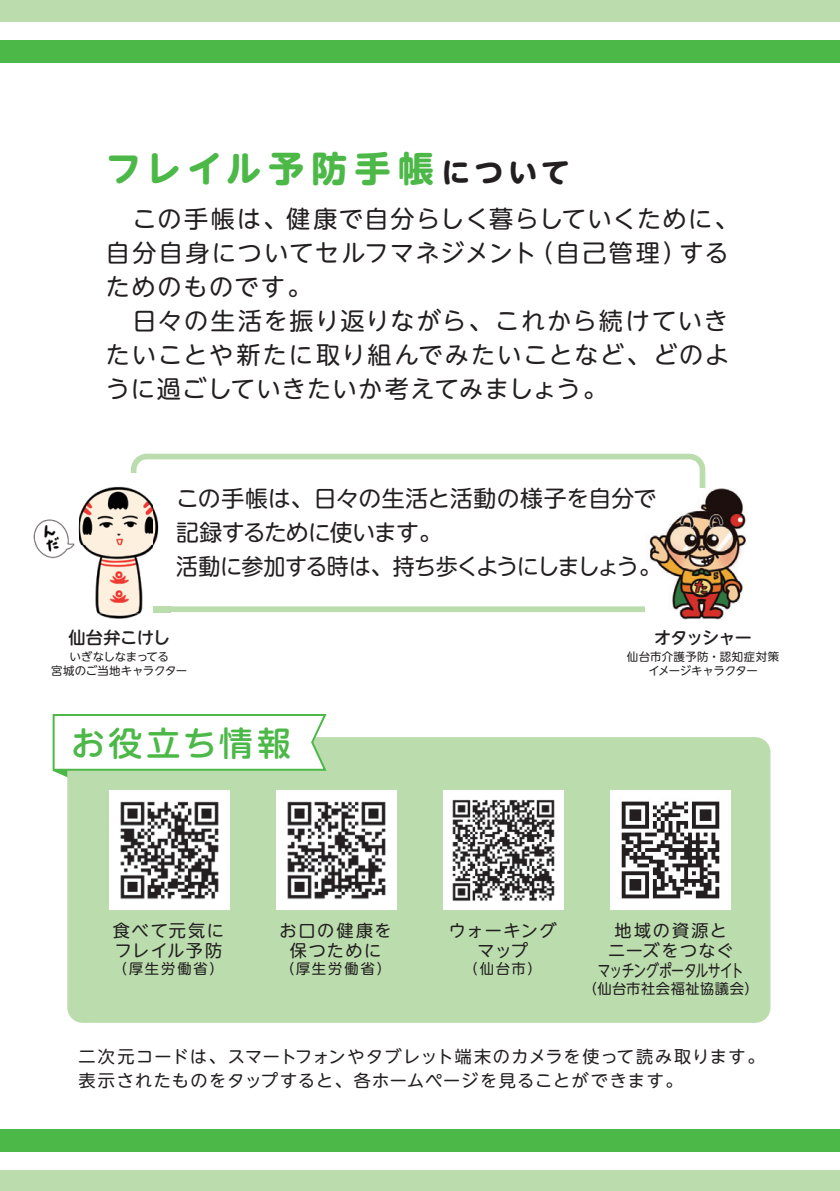
<style>
.page{position:relative;width:840px;height:1191px;background:#fff}
.page>*{position:absolute;margin:0;border:0;box-sizing:border-box;transform-origin:0 0}
.t1{font:700 35.4px "UD Shin M Go Pro";letter-spacing:.2em;color:#4cb848}
.t2{font:500 33.6px "UD Shin M Go Pro";letter-spacing:.105em;color:#4cb848}
.t3{font:24px/34px "UD Shin M Go Pro";letter-spacing:.065em;color:#231f20}
.t4{font:22.6px/34px "UD Shin M Go Pro";letter-spacing:-.025em;color:#231f20}
.t5{font:17px/24.2px "UD Shin M Go Pro";letter-spacing:.065em;color:#231f20}
.t6{font:17px/19.8px "UD Shin M Go Pro";letter-spacing:.005em;color:#231f20;text-align:center}
.t7{font:17px/19.8px "UD Shin M Go Pro";letter-spacing:.095em;color:#231f20}
.t8{font:500 17px "UD Shin M Go Pro";letter-spacing:-.05em;color:#231f20}
.t9{font:17px/19.8px "UD Shin M Go Pro";letter-spacing:.03em;color:#231f20;text-align:center}
.t10{font:14.2px "UD Shin M Go Pro";letter-spacing:.1em;color:#231f20}
.t11{font:14.2px "UD Shin M Go Pro";letter-spacing:.03em;color:#231f20}
.t12{font:11.4px/13.6px "UD Shin M Go Pro";letter-spacing:.005em;color:#231f20;text-align:center}
.t13{font:11.4px/13.6px "UD Shin M Go Pro";letter-spacing:-.02em;color:#231f20;text-align:center}
.s1{font-size:28.4px;color:#231f20}
</style>
<div class="page">
<div style="left:67px;top:737px;width:703px;height:285px;background:#bbddae"></div>
<svg style="left:131px;top:454px;width:574px;height:158px"></svg>
<div style="left:79px;top:473px;width:74px;height:140px;background:#fff"></div>
<img style="left:33px;top:519px;width:46px;height:40px">
<img style="left:97px;top:613px;width:44px;height:6px">
<img style="left:79px;top:476px;width:92px;height:137px">
<img style="left:644px;top:488px;width:102px;height:132px">
<svg style="left:53px;top:714px;width:273px;height:96px"></svg>
<div style="left:0;top:40px;width:839px;height:22px;background:#4cb848"></div>
<div style="left:0;top:0;width:839px;height:22px;background:#bbddae"></div>
<div style="left:0;top:1129px;width:839px;height:23px;background:#4cb848"></div>
<div style="left:0;top:1170px;width:839px;height:21px;background:#bbddae"></div>
<img style="left:109px;top:790px;width:120px;height:119px">
<img style="left:276px;top:790px;width:120px;height:119px">
<img style="left:443px;top:790px;width:119px;height:119px">
<img style="left:610px;top:790px;width:120px;height:119px">
<h1 class="t1" style="left:106px;top:139px;width:465px">フレイル予防手帳<span class="s1">について</span></h1>
<p class="t3" style="left:106px;top:200px;width:634px">　この手帳は、健康で自分らしく暮らしていくために、自分自身についてセルフマネジメント（自己管理）するためのものです。<br>　日々の生活を振り返りながら、これから続けていきたいことや新たに取り組んでみたいことなど、どのように過ごしていきたいか考えてみましょう。</p>
<p class="t4" style="left:176px;top:480px;width:486px">この手帳は、日々の生活と活動の様子を自分で記録するために使います。<br>活動に参加する時は、持ち歩くようにしましょう。</p>
<p class="t8" style="left:68px;top:624px;width:103px">仙台弁こけし</p>
<p class="t8" style="left:654px;top:624px;width:99px">オタッシャー</p>
<p class="t13" style="left:51px;top:649px;width:138px">いぎなしなまってる<br>宮城のご当地キャラクター</p>
<h2 class="t2" style="left:71px;top:715px;width:221px">お役立ち情報</h2>
<p class="t12" style="left:626px;top:649px;width:154px">仙台市介護予防・認知症対策イメージキャラクター</p>
<p class="t7" style="left:113px;top:919px;width:113px">食べて元気にフレイル予防</p>
<p class="t10" style="left:113px;top:957px;width:112px">（厚生労働省）</p>
<p class="t7" style="left:279px;top:919px;width:113px;text-align:center">お口の健康を保つために</p>
<p class="t10" style="left:280px;top:957px;width:112px">（厚生労働省）</p>
<p class="t9" style="left:448px;top:919px;width:109px">ウォーキングマップ</p>
<p class="t10" style="left:463px;top:957px;width:79px">（仙台市）</p>
<p class="t6" style="left:597px;top:919px;width:147px">地域の資源と<br>ニーズをつなぐ<br>マッチングポータルサイト</p>
<p class="t11" style="left:582px;top:977px;width:177px">（仙台市社会福祉協議会）</p>
<p class="t5" style="left:78px;top:1044px;width:687px">二次元コードは、スマートフォンやタブレット端末のカメラを使って読み取ります。表示されたものをタップすると、各ホームページを見ることができます。</p>
</div>
